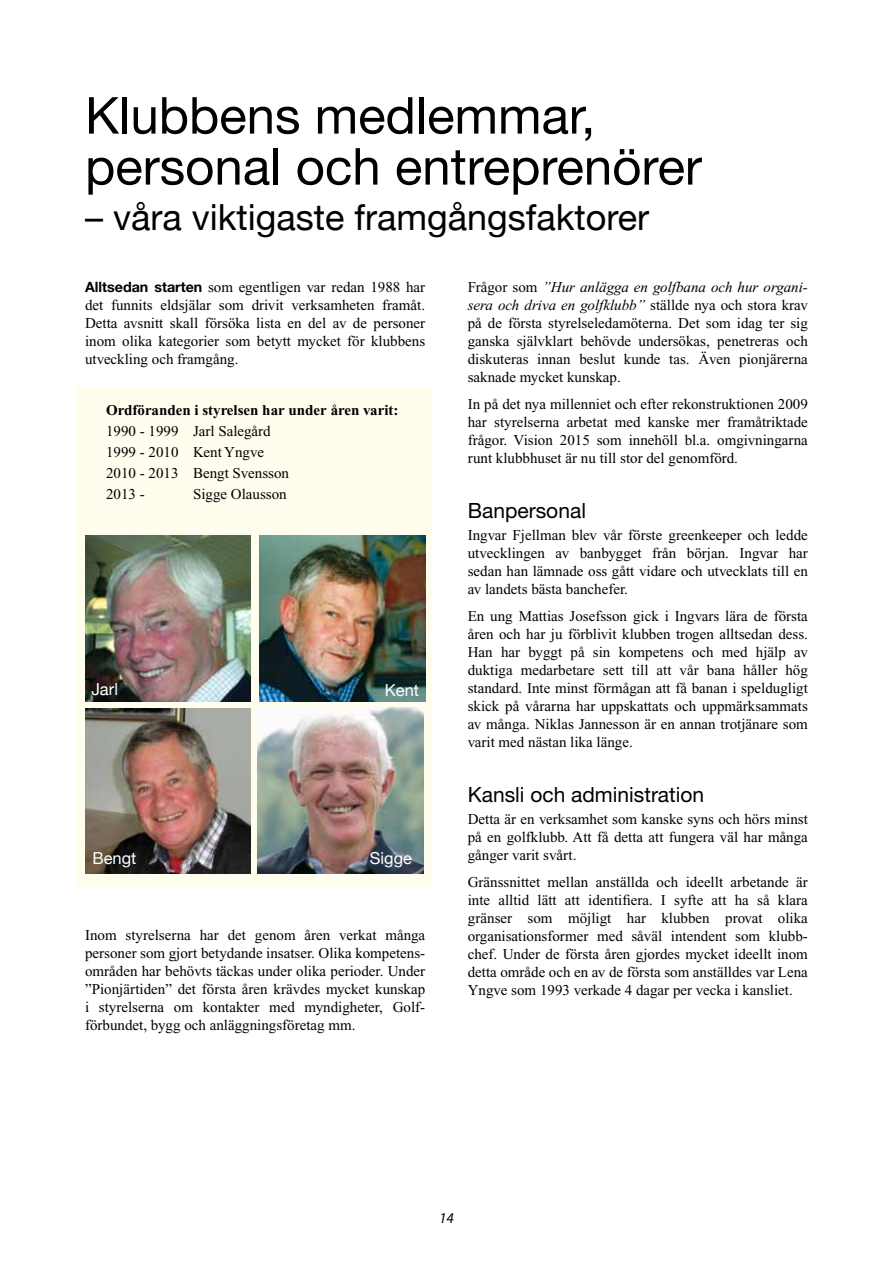
<style>
.page{position:relative;width:893px;height:1263px;background:#fff}
.page>*{position:absolute;margin:0;border:0;box-sizing:border-box;transform-origin:0 0}
.t1{font:51px/51px "Helvetica Neue";color:#000}
.t2{font:36px "Helvetica Neue";color:#000}
.t3{font:21px "Helvetica Neue";color:#000}
.t4{font:16.5px "Helvetica Neue";color:#fff}
.t5{font:15px/18px "Times New Roman";color:#000;text-align:justify}
.t6{font:700 15px "Times New Roman";color:#000}
.t7{font:italic 15px "Myriad Pro";color:#000}
.s1{font-family:"Helvetica Neue";font-weight:700;font-size:14.25px}
.s2{font-style:italic}
</style>
<div class="page">
<div style="left:77px;top:387px;width:355px;height:500px;background:#fffdee"></div>
<img style="left:85px;top:708px;width:166px;height:166px">
<img style="left:258px;top:707px;width:166px;height:166px">
<img style="left:85px;top:536px;width:166px;height:166px">
<img style="left:259px;top:536px;width:166px;height:166px">
<h1 class="t1" style="left:85px;top:89px;width:618px">Klubbens medlemmar, personal och entreprenörer</h1>
<h2 class="t2" style="left:85px;top:195px;width:566px">– våra viktigaste framgångsfaktorer</h2>
<p class="t5" style="left:85px;top:278px;width:342px"><span class="s1">Alltsedan starten</span> som egentligen var redan 1988 har det funnits eldsjälar som drivit verksamheten framåt.<br>Detta avsnitt skall försöka lista en del av de personer inom olika kategorier som betytt mycket för klubbens utveckling och framgång.</p>
<p class="t6" style="left:106px;top:402px;width:294px">Ordföranden i styrelsen har under åren varit:</p>
<p class="t5" style="left:106px;top:420px;width:185px;line-height:21px;text-align:left">1990 - 1999 Jarl Salegård<br>1999 - 2010 Kent Yngve<br>2010 - 2013 Bengt Svensson<br>2013 -</p>
<p class="t5" style="left:193px;top:485px;width:95px">Sigge Olausson</p>
<p class="t4" style="left:91px;top:679px;width:28px">Jarl</p>
<p class="t4" style="left:385px;top:680px;width:36px">Kent</p>
<p class="t4" style="left:92px;top:848px;width:46px">Bengt</p>
<p class="t4" style="left:370px;top:848px;width:44px">Sigge</p>
<p class="t5" style="left:85px;top:925px;width:342px">Inom styrelserna har det genom åren verkat många personer som gjort betydande insatser. Olika kompetens&shy;områden har behövts täckas under olika perioder. Under ”Pionjärtiden” det första åren krävdes mycket kunskap i styrelserna om kontakter med myndigheter, Golf&shy;förbundet, bygg och anläggningsföretag mm.</p>
<p class="t5" style="left:468px;top:278px;width:342px">Frågor som <span class="s2">”Hur anlägga en golfbana och hur organi&shy;sera och driva en golfklubb”</span> ställde nya och stora krav på de första styrelseledamöterna. Det som idag ter sig ganska självklart behövde undersökas, penetreras och diskuteras innan beslut kunde tas. Även pionjärerna saknade mycket kunskap.</p>
<p class="t5" style="left:468px;top:395px;width:342px">In på det nya millenniet och efter rekonstruktionen 2009 har styrelserna arbetat med kanske mer framåtriktade frågor. Vision 2015 som innehöll bl.a. omgivningarna runt klubbhuset är nu till stor del genomförd.</p>
<h3 class="t3" style="left:468px;top:498px;width:120px">Banpersonal</h3>
<p class="t5" style="left:468px;top:526px;width:342px">Ingvar Fjellman blev vår förste greenkeeper och ledde utvecklingen av banbygget från början. Ingvar har sedan han lämnade oss gått vidare och utvecklats till en av landets bästa banchefer.</p>
<p class="t5" style="left:468px;top:607px;width:342px">En ung Mattias Josefsson gick i Ingvars lära de första åren och har ju förblivit klubben trogen alltsedan dess.<br>Han har byggt på sin kompetens och med hjälp av duktiga medarbetare sett till att vår bana håller hög standard. Inte minst förmågan att få banan i speldugligt skick på vårarna har uppskattats och uppmärksammats av många. Niklas Jannesson är en annan trotjänare som varit med nästan lika länge.</p>
<h3 class="t3" style="left:468px;top:782px;width:238px">Kansli och administration</h3>
<p class="t5" style="left:468px;top:810px;width:342px">Detta är en verksamhet som kanske syns och hörs minst på en golfklubb. Att få detta att fungera väl har många gånger varit svårt.</p>
<p class="t5" style="left:468px;top:872px;width:342px">Gränssnittet mellan anställda och ideellt arbetande är inte alltid lätt att identifiera. I syfte att ha så klara gränser som möjligt har klubben provat olika organisationsformer med såväl intendent som klubb&shy;chef. Under de första åren gjordes mycket ideellt inom detta område och en av de första som anställdes var Lena Yngve som 1993 verkade 4 dagar per vecka i kansliet.</p>
<p class="t7" style="left:439px;top:1209px;width:16px">14</p>
</div>
